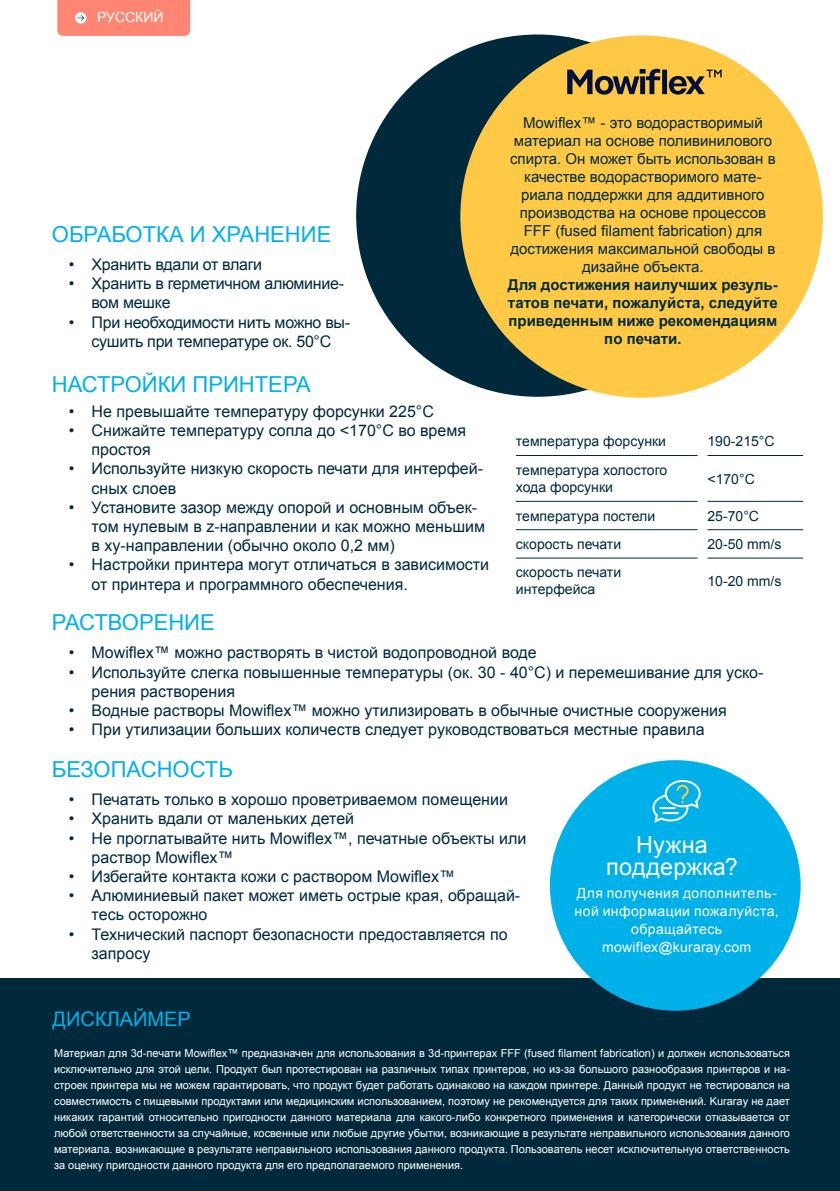
<style>
.page{position:relative;width:840px;height:1191px;background:#fff}
.page>*{position:absolute;margin:0;border:0;box-sizing:border-box;transform-origin:0 0}
.t1{font:23.4px/22px "Arial";letter-spacing:.01em;color:#fff;text-align:center}
.t2{font:22px "Arial";color:#00b0e9}
.t3{font:20px "Arial";color:#00b0e9}
.t4{font:16px/19.2px "Arial";color:#002a3c}
.t5{font:16px/19.2px "Arial";letter-spacing:-.02em;color:#002a3c}
.t6{font:15px/18px "Arial";color:#002a3c;text-align:center}
.t7{font:700 15px/18px "Arial";color:#002a3c;text-align:center}
.t8{font:14px/16.8px "Arial";color:#002a3c}
.t9{font:14px/18px "Arial";letter-spacing:.025em;color:#fff;text-align:center}
.t10{font:14px "Arial";color:#fff}
.t11{font:11px/16px "Arial";color:#fff;text-align:justify}
</style>
<div class="page">
<div style="left:0;top:978px;width:839px;height:213px;background:#002a3c"></div>
<div style="left:356px;top:34px;width:362px;height:363px;background:#002a3c;border-radius:50%"></div>
<div style="left:460px;top:35px;width:362px;height:363px;background:#ffc845;border-radius:50%"></div>
<svg style="left:567px;top:69px;width:154px;height:26px"></svg>
<hr style="left:515px;top:455px;width:182px;height:1px;background:#002a3c">
<hr style="left:707px;top:455px;width:95px;height:1px;background:#002a3c">
<hr style="left:515px;top:501px;width:182px;height:1px;background:#002a3c">
<hr style="left:707px;top:501px;width:95px;height:1px;background:#002a3c">
<hr style="left:515px;top:529px;width:182px;height:1px;background:#002a3c">
<hr style="left:707px;top:529px;width:95px;height:1px;background:#002a3c">
<hr style="left:515px;top:558px;width:182px;height:1px;background:#002a3c">
<hr style="left:707px;top:558px;width:95px;height:1px;background:#002a3c">
<div style="left:549px;top:760px;width:251px;height:250px;background:#00b0e9;border-radius:50%"></div>
<svg style="left:652px;top:780px;width:49px;height:43px"></svg>
<div style="left:57px;top:0;width:133px;height:36px;background:#ff8672"></div>
<p class="t10" style="left:97px;top:8px;width:68px">РУССКИЙ</p>
<h2 class="t2" style="left:52px;top:220px;width:281px">ОБРАБОТКА И ХРАНЕНИЕ</h2>
<p class="t5" style="left:69px;top:255px;width:195px">• Хранить вдали от влаги</p>
<p class="t5" style="left:92px;top:274px;width:254px;text-indent:-23px">• Хранить в герметичном алюминие&shy;вом мешке</p>
<p class="t5" style="left:69px;top:312px;width:282px;text-align:center">• При необходимости нить можно вы&shy;сушить при температуре ок. 50°C</p>
<h2 class="t2" style="left:52px;top:370px;width:260px">НАСТРОЙКИ ПРИНТЕРА</h2>
<p class="t4" style="left:69px;top:401px;width:366px">• Не превышайте температуру форсунки 225°C</p>
<p class="t4" style="left:92px;top:421px;width:376px;text-indent:-23px">• Снижайте температуру сопла до &lt;170°C во время простоя</p>
<p class="t4" style="left:92px;top:459px;width:393px;text-indent:-23px">• Используйте низкую скорость печати для интерфей&shy;сных слоев</p>
<p class="t4" style="left:92px;top:497px;width:395px;text-indent:-23px">• Установите зазор между опорой и основным объек&shy;том нулевым в z-направлении и как можно меньшим в xy-направлении (обычно около 0,2 мм)</p>
<p class="t4" style="left:92px;top:555px;width:399px;text-indent:-23px">• Настройки принтера могут отличаться в зависимости от принтера и программного обеспечения.</p>
<p class="t6" style="left:510px;top:114px;width:267px">Mowiflex™ - это водорастворимый материал на основе поливинилового спирта. Он может быть использован в качестве водорастворимого мате&shy;риала поддержки для аддитивного производства на основе процессов<br>FFF (fused filament fabrication) для достижения максимальной свободы в дизайне объекта.</p>
<p class="t7" style="left:507px;top:276px;width:271px">Для достижения наилучших резуль&shy;татов печати, пожалуйста, следуйте приведенным ниже рекомендациям по печати.</p>
<p class="t8" style="left:515px;top:433px;width:151px">температура форсунки</p>
<p class="t8" style="left:707px;top:433px;width:69px">190-215°C</p>
<p class="t8" style="left:515px;top:462px;width:153px">температура холостого хода форсунки</p>
<p class="t8" style="left:707px;top:470px;width:49px">&lt;170°C</p>
<p class="t8" style="left:515px;top:507px;width:141px">температура постели</p>
<p class="t8" style="left:707px;top:507px;width:53px">25-70°C</p>
<p class="t8" style="left:515px;top:536px;width:107px">скорость печати</p>
<p class="t8" style="left:707px;top:536px;width:75px">20-50 mm/s</p>
<p class="t8" style="left:515px;top:564px;width:107px">скорость печати интерфейса</p>
<p class="t8" style="left:707px;top:572px;width:75px">10-20 mm/s</p>
<h2 class="t2" style="left:52px;top:608px;width:164px">РАСТВОРЕНИЕ</h2>
<p class="t4" style="left:69px;top:643px;width:469px">• Mowiflex™ можно растворять в чистой водопроводной воде</p>
<p class="t4" style="left:92px;top:662px;width:673px;text-indent:-23px">• Используйте слегка повышенные температуры (ок. 30 - 40°C) и перемешивание для уско&shy;рения растворения</p>
<p class="t4" style="left:69px;top:701px;width:659px">• Водные растворы Mowiflex™ можно утилизировать в обычные очистные сооружения</p>
<p class="t4" style="left:69px;top:720px;width:637px">• При утилизации больших количеств следует руководствоваться местные правила</p>
<h2 class="t2" style="left:52px;top:755px;width:182px">БЕЗОПАСНОСТЬ</h2>
<p class="t4" style="left:69px;top:790px;width:440px">• Печатать только в хорошо проветриваемом помещении</p>
<p class="t4" style="left:69px;top:809px;width:286px">• Хранить вдали от маленьких детей</p>
<p class="t4" style="left:92px;top:828px;width:436px;text-indent:-23px">• Не проглатывайте нить Mowiflex™, печатные объекты или раствор Mowiflex™</p>
<p class="t4" style="left:69px;top:867px;width:387px">• Избегайте контакта кожи с раствором Mowiflex™</p>
<p class="t4" style="left:92px;top:886px;width:430px;text-indent:-23px">• Алюминиевый пакет может иметь острые края, обращай&shy;тесь осторожно</p>
<p class="t4" style="left:92px;top:924px;width:417px;text-indent:-23px">• Технический паспорт безопасности предоставляется по запросу</p>
<h1 class="t1" style="left:605px;top:834px;width:133px">Нужна поддержка?</h1>
<p class="t9" style="left:574px;top:884px;width:205px">Для получения дополнитель&shy;ной информации пожалуйста, обращайтесь mowiflex@kuraray.com</p>
<p class="t3" style="left:53px;top:1005px;width:140px">ДИСКЛАЙМЕР</p>
<p class="t11" style="left:54px;top:1045px;width:737px">Материал для 3d-печати Mowiflex™ предназначен для использования в 3d-принтерах FFF (fused filament fabrication) и должен использоваться исключительно для этой цели. Продукт был протестирован на различных типах принтеров, но из-за большого разнообразия принтеров и на&shy;строек принтера мы не можем гарантировать, что продукт будет работать одинаково на каждом принтере. Данный продукт не тестировался на совместимость с пищевыми продуктами или медицинским использованием, поэтому не рекомендуется для таких применений. Kuraray не дает никаких гарантий относительно пригодности данного материала для какого-либо конкретного применения и категорически отказывается от любой ответственности за случайные, косвенные или любые другие убытки, возникающие в результате неправильного использования данного материала. возникающие в результате неправильного использования данного продукта. Пользователь несет исключительную ответственность за оценку пригодности данного продукта для его предполагаемого применения.</p>
</div>
